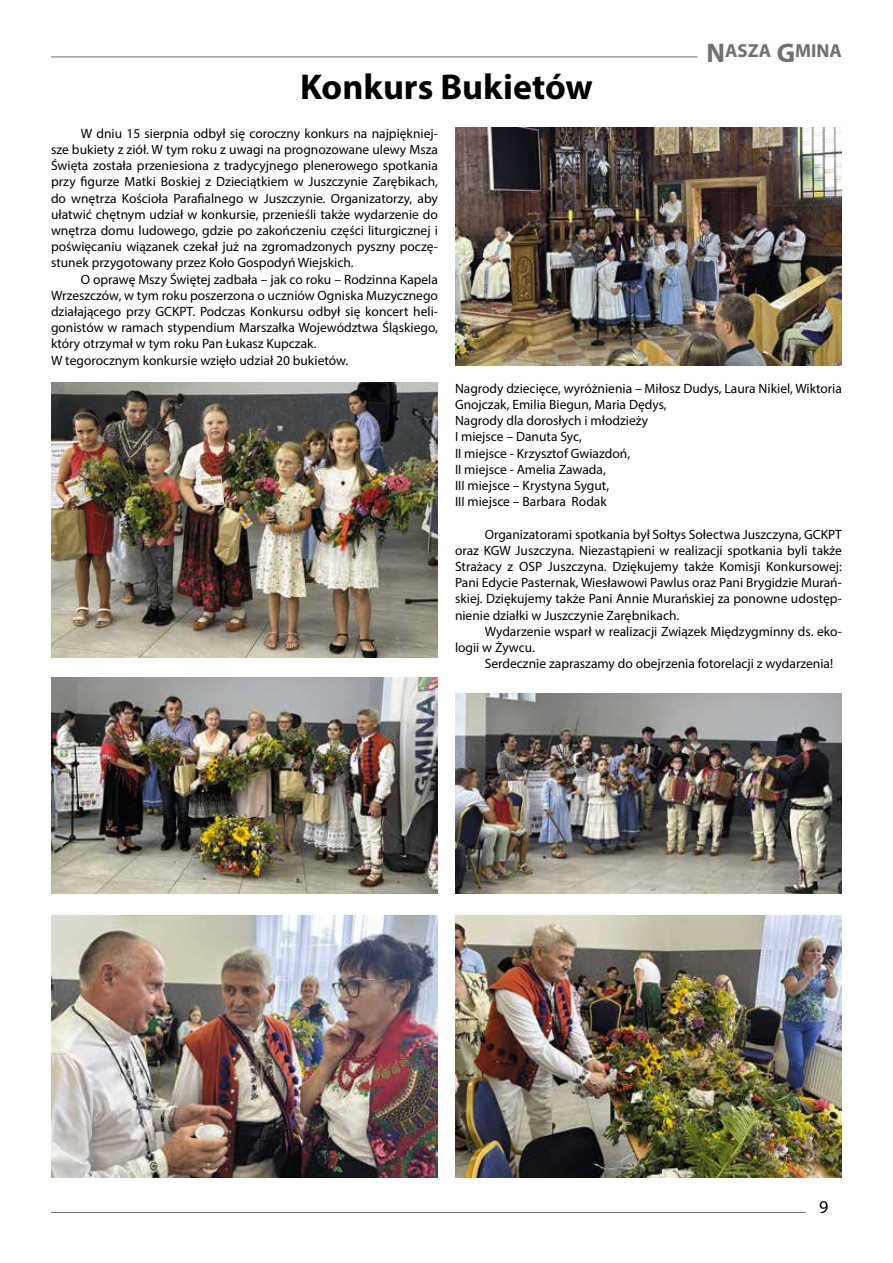
<style>
.page{position:relative;width:893px;height:1263px;background:#fff}
.page>*{position:absolute;margin:0;border:0;box-sizing:border-box;transform-origin:0 0}
.t1{font:700 36px "Myriad Pro";color:#000}
.t2{font:700 18.9px "Myriad Pro";color:#707070}
.t3{font:18px "Myriad Pro";color:#000}
.t4{font:13.5px/16.2px "Myriad Pro";color:#000}
.s1{font-size:27px}
</style>
<div class="page">
<hr style="left:51px;top:57px;width:646px;height:1px;background:#707070">
<hr style="left:51px;top:1212px;width:755px;height:1px;background:#707070">
<img style="left:455px;top:128px;width:387px;height:237px">
<img style="left:51px;top:915px;width:387px;height:263px">
<img style="left:455px;top:915px;width:387px;height:263px">
<img style="left:51px;top:382px;width:387px;height:276px">
<img style="left:51px;top:677px;width:387px;height:217px">
<img style="left:455px;top:693px;width:387px;height:201px">
<h1 class="t1" style="left:300px;top:64px;width:294px">Konkurs Bukietów</h1>
<p class="t4" style="left:51px;top:125px;width:388px;text-align:justify;text-indent:30px">W dniu 15 sierpnia odbył się coroczny konkurs na najpiękniej&shy;sze bukiety z ziół. W tym roku z uwagi na prognozowane ulewy Msza Święta została przeniesiona z tradycyjnego plenerowego spotkania przy figurze Matki Boskiej z Dzieciątkiem w Juszczynie Zarębikach, do wnętrza Kościoła Parafialnego w Juszczynie. Organizatorzy, aby ułatwić chętnym udział w konkursie, przenieśli także wydarzenie do wnętrza domu ludowego, gdzie po zakończeniu części liturgicznej i poświęcaniu wiązanek czekał już na zgromadzonych pyszny poczę&shy;stunek przygotowany przez Koło Gospodyń Wiejskich.</p>
<p class="t4" style="left:51px;top:271px;width:388px;text-indent:30px">O oprawę Mszy Świętej zadbała – jak co roku – Rodzinna Kapela Wrzeszczów, w tym roku poszerzona o uczniów Ogniska Muzycznego działającego przy GCKPT. Podczas Konkursu odbył się koncert heli&shy;gonistów w ramach stypendium Marszałka Województwa Śląskiego, który otrzymał w tym roku Pan Łukasz Kupczak.<br>W tegorocznym konkursie wzięło udział 20 bukietów.</p>
<h2 class="t2" style="left:706px;top:39px;width:137px"><span class="s1">N</span>ASZA <span class="s1">G</span>MINA</h2>
<p class="t4" style="left:455px;top:380px;width:388px">Nagrody dziecięce, wyróżnienia – Miłosz Dudys, Laura Nikiel, Wiktoria Gnojczak, Emilia Biegun, Maria Dędys,<br>Nagrody dla dorosłych i młodzieży<br>I miejsce – Danuta Syc,<br>II miejsce - Krzysztof Gwiazdoń,<br>II miejsce - Amelia Zawada,<br>III miejsce – Krystyna Sygut,<br>III miejsce – Barbara Rodak</p>
<p class="t4" style="left:455px;top:526px;width:388px;text-align:justify;text-indent:30px">Organizatorami spotkania był Sołtys Sołectwa Juszczyna, GCKPT oraz KGW Juszczyna. Niezastąpieni w realizacji spotkania byli także Strażacy z OSP Juszczyna. Dziękujemy także Komisji Konkursowej:<br>Pani Edycie Pasternak, Wiesławowi Pawlus oraz Pani Brygidzie Murań&shy;skiej. Dziękujemy także Pani Annie Murańskiej za ponowne udostęp&shy;nienie działki w Juszczynie Zarębnikach.</p>
<p class="t4" style="left:455px;top:623px;width:388px;text-indent:30px">Wydarzenie wsparł w realizacji Związek Międzygminny ds. eko&shy;logii w Żywcu.</p>
<p class="t4" style="left:485px;top:655px;width:350px">Serdecznie zapraszamy do obejrzenia fotorelacji z wydarzenia!</p>
<h3 class="t3" style="left:819px;top:1196px;width:11px">9</h3>
</div>
